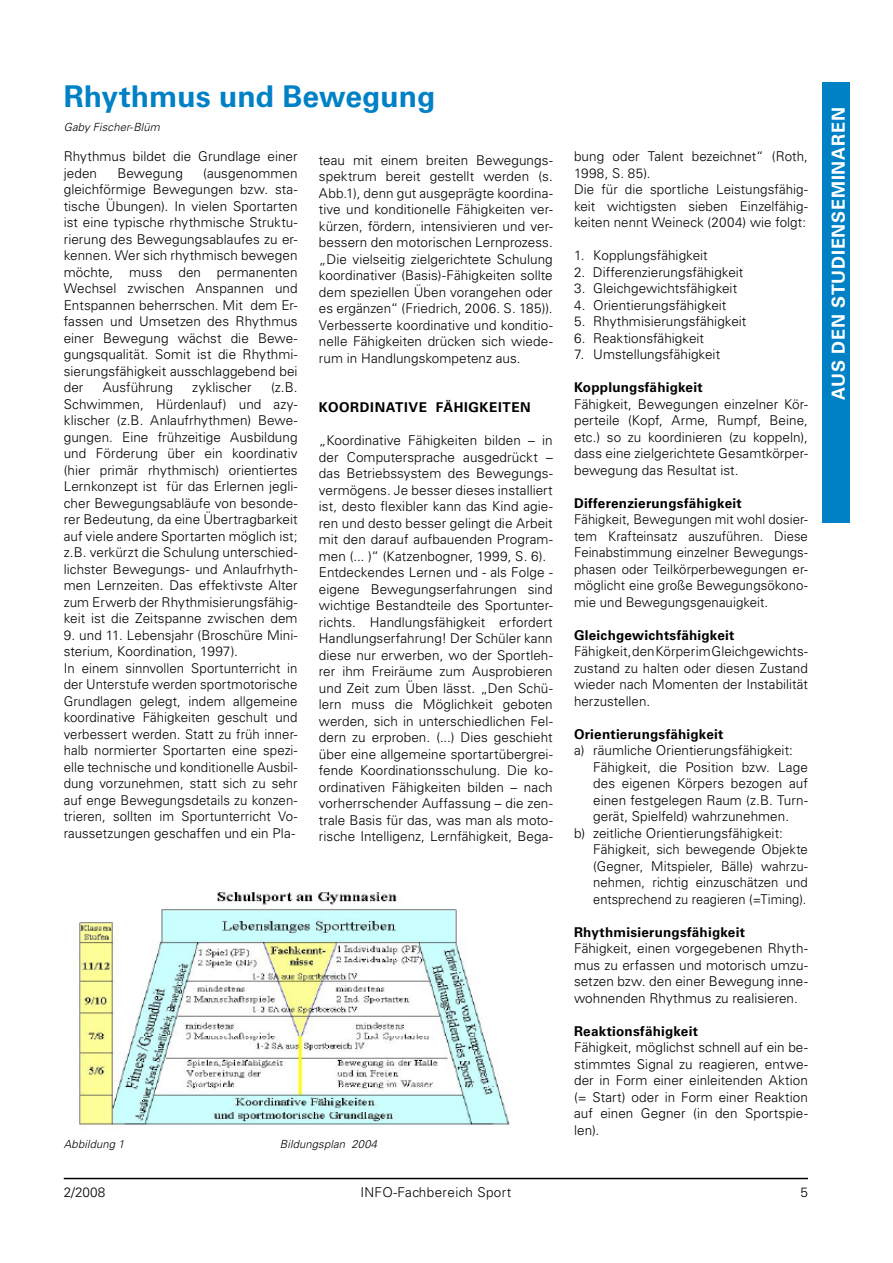
<style>
.page{position:relative;width:893px;height:1263px;background:#fff}
.page>*{position:absolute;margin:0;border:0;box-sizing:border-box;transform-origin:0 0}
.t1{font:700 30px "Univers LT Std";letter-spacing:-.005em;color:#0081c6}
.t2{font:700 18px "Univers LT Std";letter-spacing:.04em;color:#fff}
.t3{font:300 13.5px/16.5px "Univers LT Std";letter-spacing:.005em;color:#000;text-align:justify}
.t4{font:700 13.5px "Univers LT Std";letter-spacing:.015em;color:#000}
.t5{font:300 13.5px "Univers LT Std";letter-spacing:.005em;color:#000;scale:.95 1}
.t6{font:700 13.5px "Univers LT Std";letter-spacing:.045em;color:#000}
.t7{font:300 13.5px "Univers LT Std";letter-spacing:.03em;color:#000}
.t8{font:italic 300 11.25px "Univers LT Std";letter-spacing:.01em;color:#000}
</style>
<div class="page">
<hr style="left:64px;top:1178px;width:744px;height:1px;background:#000">
<div style="left:823px;top:82px;width:27px;height:440px;background:#0081c6"></div>
<img style="left:78px;top:892px;width:432px;height:234px">
<h1 class="t1" style="left:64px;top:79px;width:373px">Rhythmus und Bewegung</h1>
<p class="t8" style="left:64px;top:120px;width:98px">Gaby Fischer-Blüm</p>
<p class="t3" style="left:64px;top:148px;width:235px">Rhythmus bildet die Grundlage einer jeden</p>
<p class="t3" style="left:319px;top:152px;width:235px">teau mit einem breiten Bewegungs&shy;spektrum bereit gestellt werden (s.<br>Abb.1), denn gut ausgeprägte koordina&shy;tive und konditionelle Fähigkeiten ver&shy;kürzen, fördern, intensivieren und ver&shy;bessern den motorischen Lernprozess. „Die vielseitig zielgerichtete Schulung koordinativer (Basis)-Fähigkeiten sollte dem speziellen Üben vorangehen oder es ergänzen“ (Friedrich, 2006. S. 185)).<br>Verbesserte koordinative und konditio&shy;nelle Fähigkeiten drücken sich wiede&shy;rum in Handlungskompetenz aus.</p>
<p class="t6" style="left:319px;top:399px;width:213px">KOORDINATIVE FÄHIGKEITEN</p>
<p class="t3" style="left:319px;top:432px;width:235px;text-align:left">„Koordinative Fähigkeiten bilden – in der Computersprache ausgedrückt – das Betriebssystem des Bewegungs&shy;vermögens. Je besser dieses installiert ist, desto flexibler kann das Kind agie&shy;ren und desto besser gelingt die Arbeit mit den darauf aufbauenden Program&shy;men (... )“ (Katzenbogner, 1999, S. 6).<br>Entdeckendes Lernen und - als Folge - eigene Bewegungserfahrungen sind wichtige Bestandteile des Sportunter&shy;richts. Handlungsfähigkeit erfordert Handlungserfahrung! Der Schüler kann diese nur erwerben, wo der Sportleh&shy;rer ihm Freiräume zum Ausprobieren und Zeit zum Üben lässt. „Den Schü&shy;lern muss die Möglichkeit geboten werden, sich in unterschiedlichen Fel&shy;dern zu erproben. (...) Dies geschieht über eine allgemeine sportartübergrei&shy;fende Koordinationsschulung. Die ko&shy;ordinativen Fähigkeiten bilden – nach vorherrschender Auffassung – die zen&shy;trale Basis für das, was man als moto&shy;rische Intelligenz, Lernfähigkeit, Bega-</p>
<p class="t3" style="left:64px;top:165px;width:235px;text-indent:139px">(ausgenommen gleichförmige Bewegungen bzw. sta&shy;tische Übungen). In vielen Sportarten ist eine typische rhythmische Struktu&shy;rierung des Bewegungsablaufes zu er&shy;kennen. Wer sich rhythmisch bewegen möchte, muss den permanenten Wechsel zwischen Anspannen und Entspannen beherrschen. Mit dem Er&shy;fassen und Umsetzen des Rhythmus einer Bewegung wächst die Bewe&shy;gungsqualität. Somit ist die Rhythmi&shy;sierungsfähigkeit ausschlaggebend bei der</p>
<p class="t3" style="left:117px;top:165px;width:67px">Bewegung</p>
<p class="t3" style="left:103px;top:379px;width:72px">Ausführung</p>
<p class="t3" style="left:192px;top:379px;width:61px">zyklischer</p>
<p class="t3" style="left:64px;top:379px;width:235px;text-indent:207px">(z.B.<br>Schwimmen, Hürdenlauf) und azy&shy;klischer (z.B. Anlaufrhythmen) Bewe&shy;gungen. Eine frühzeitige Ausbildung und Förderung über ein koordinativ (hier primär rhythmisch) orientiertes Lernkonzept ist für das Erlernen jegli&shy;cher Bewegungsabläufe von besonde&shy;rer Bedeutung, da eine Übertragbarkeit auf viele andere Sportarten möglich ist; z.B. verkürzt die Schulung unterschied&shy;lichster Bewegungs- und Anlaufrhyth&shy;men Lernzeiten. Das effektivste Alter zum Erwerb der Rhythmisierungsfähig&shy;keit ist die Zeitspanne zwischen dem</p>
<p class="t3" style="left:64px;top:627px;width:235px;text-align:left">9. und 11. Lebensjahr (Broschüre Mini&shy;sterium, Koordination, 1997).<br>In einem sinnvollen Sportunterricht in der Unterstufe werden sportmotorische Grundlagen gelegt, indem allgemeine koordinative Fähigkeiten geschult und verbessert werden. Statt zu früh inner&shy;halb normierter Sportarten eine spezi&shy;elle technische und konditionelle Ausbil&shy;dung vorzunehmen, statt sich zu sehr auf enge Bewegungsdetails zu konzen&shy;trieren, sollten im Sportunterricht Vo&shy;raussetzungen geschaffen und ein Pla-</p>
<p class="t8" style="left:64px;top:1137px;width:62px">Abbildung 1</p>
<p class="t8" style="left:280px;top:1137px;width:99px">Bildungsplan 2004</p>
<p class="t3" style="left:574px;top:148px;width:235px;text-align:left">bung oder Talent bezeichnet“ (Roth, 1998, S. 85).<br>Die für die sportliche Leistungsfähig&shy;keit wichtigsten sieben Einzelfähig&shy;keiten nennt Weineck (2004) wie folgt:</p>
<p class="t3" style="left:574px;top:247px;width:135px">1. Kopplungsfähigkeit</p>
<p class="t3" style="left:574px;top:264px;width:171px">2. Differenzierungsfähigkeit</p>
<p class="t3" style="left:574px;top:280px;width:165px">3. Gleichgewichtsfähigkeit</p>
<p class="t3" style="left:574px;top:297px;width:154px">4. Orientierungsfähigkeit</p>
<p class="t3" style="left:574px;top:313px;width:174px">5. Rhythmisierungsfähigkeit</p>
<p class="t3" style="left:574px;top:330px;width:131px">6. Reaktionsfähigkeit</p>
<p class="t3" style="left:574px;top:346px;width:148px">7. Umstellungsfähigkeit</p>
<p class="t4" style="left:574px;top:379px;width:130px">Kopplungsfähigkeit</p>
<p class="t3" style="left:574px;top:396px;width:235px">Fähigkeit, Bewegungen einzelner Kör&shy;perteile (Kopf, Arme, Rumpf, Beine, etc.) so zu koordinieren (zu koppeln), dass eine zielgerichtete Gesamtkörper&shy;bewegung das Resultat ist.</p>
<p class="t4" style="left:574px;top:495px;width:169px">Differenzierungsfähigkeit</p>
<p class="t3" style="left:574px;top:511px;width:235px">Fähigkeit, Bewegungen mit wohl dosier&shy;tem Krafteinsatz auszuführen. Diese Feinabstimmung einzelner Bewegungs&shy;phasen oder Teilkörperbewegungen er&shy;möglicht eine große Bewegungsökono&shy;mie und Bewegungsgenauigkeit.</p>
<p class="t4" style="left:574px;top:627px;width:162px">Gleichgewichtsfähigkeit</p>
<p class="t3" style="left:574px;top:643px;width:235px">Fähigkeit, den Körper im Gleichgewichts&shy;zustand zu halten oder diesen Zustand wieder nach Momenten der Instabilität herzustellen.</p>
<p class="t4" style="left:574px;top:726px;width:151px">Orientierungsfähigkeit</p>
<p class="t3" style="left:574px;top:742px;width:220px">a) räumliche Orientierungsfähigkeit:</p>
<p class="t3" style="left:593px;top:759px;width:216px">Fähigkeit, die Position bzw. Lage</p>
<p class="t3" style="left:593px;top:775px;width:216px">des eigenen Körpers bezogen auf</p>
<p class="t3" style="left:593px;top:792px;width:216px">einen festgelegen Raum (z.B. Turn-</p>
<p class="t3" style="left:593px;top:808px;width:197px">gerät, Spielfeld) wahrzunehmen.</p>
<p class="t3" style="left:574px;top:825px;width:210px">b) zeitliche Orientierungsfähigkeit:</p>
<p class="t3" style="left:593px;top:841px;width:216px">Fähigkeit, sich bewegende Objekte</p>
<p class="t3" style="left:593px;top:858px;width:216px">(Gegner, Mitspieler, Bälle) wahrzu-</p>
<p class="t3" style="left:593px;top:874px;width:216px">nehmen, richtig einzuschätzen und</p>
<p class="t5" style="left:593px;top:891px;width:226px">entsprechend zu reagieren (=Timing).</p>
<p class="t4" style="left:574px;top:924px;width:172px">Rhythmisierungsfähigkeit</p>
<p class="t3" style="left:574px;top:940px;width:235px">Fähigkeit, einen vorgegebenen Rhyth&shy;mus zu erfassen und motorisch umzu&shy;setzen bzw. den einer Bewegung inne&shy;wohnenden Rhythmus zu realisieren.</p>
<p class="t4" style="left:574px;top:1023px;width:126px">Reaktionsfähigkeit</p>
<p class="t3" style="left:574px;top:1039px;width:235px">Fähigkeit, möglichst schnell auf ein be&shy;stimmtes Signal zu reagieren, entwe&shy;der in Form einer einleitenden Aktion (= Start) oder in Form einer Reaktion auf einen Gegner (in den Sportspie&shy;len).</p>
<p class="t3" style="left:64px;top:1183px;width:43px">2/2008</p>
<p class="t7" style="left:360px;top:1183px;width:152px">INFO-Fachbereich Sport</p>
<p class="t3" style="left:800px;top:1183px;width:9px">5</p>
<h2 class="t2" style="left:828px;top:400px;width:294px;rotate:-90deg">AUS DEN STUDIENSEMINAREN</h2>
</div>
